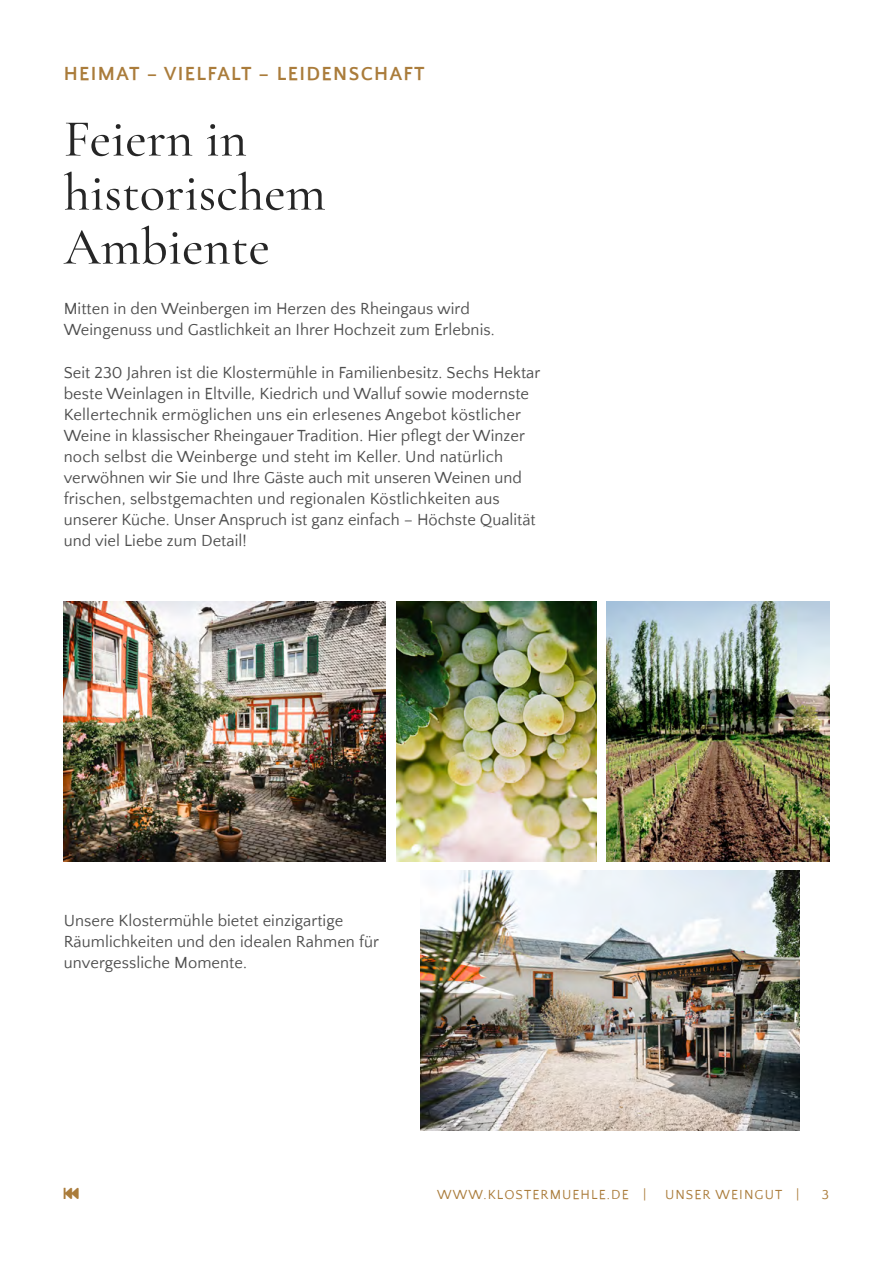
<style>
.page{position:relative;width:893px;height:1263px;background:#fff}
.page>*{position:absolute;margin:0;border:0;box-sizing:border-box;transform-origin:0 0}
.t1{font:500 52.5px/54px "Cormorant Garamond";color:#262626}
.t2{font:700 19.5px "Quattrocento Sans";letter-spacing:.07em;color:#aa7c3b}
.t3{font:16.5px/21px "Quattrocento Sans";letter-spacing:.005em;color:#4d4d4d}
.t4{font:13.5px "Quattrocento Sans";letter-spacing:.08em;color:#aa7c3b}
</style>
<div class="page">
<img style="left:396px;top:602px;width:200px;height:259px">
<img style="left:421px;top:871px;width:378px;height:259px">
<img style="left:64px;top:602px;width:322px;height:259px">
<img style="left:607px;top:602px;width:222px;height:259px">
<p class="t2" style="left:64px;top:64px;width:362px">HEIMAT – VIELFALT – LEIDENSCHAFT</p>
<h1 class="t1" style="left:64px;top:112px;width:264px">Feiern in historischem<br>Ambiente</h1>
<p class="t3" style="left:64px;top:299px;width:432px">Mitten in den Weinbergen im Herzen des Rheingaus wird<br>Weingenuss und Gastlichkeit an Ihrer Hochzeit zum Erlebnis.</p>
<p class="t3" style="left:64px;top:362px;width:478px">Seit 230 Jahren ist die Klostermühle in Familienbesitz. Sechs Hektar beste Weinlagen in Eltville, Kiedrich und Walluf sowie modernste Kellertechnik ermöglichen uns ein erlesenes Angebot köstlicher Weine in klassischer Rheingauer Tradition. Hier pflegt der Winzer noch selbst die Weinberge und steht im Keller. Und natürlich verwöhnen wir Sie und Ihre Gäste auch mit unseren Weinen und frischen, selbstgemachten und regionalen Köstlichkeiten aus unserer Küche. Unser Anspruch ist ganz einfach – Höchste Qualität und viel Liebe zum Detail!</p>
<p class="t3" style="left:64px;top:911px;width:317px">Unsere Klostermühle bietet einzigartige<br>Räumlichkeiten und den idealen Rahmen für unvergessliche Momente.</p>
<p class="t4" style="left:437px;top:1188px;width:211px">WWW.KLOSTERMUEHLE.DE |</p>
<p class="t4" style="left:665px;top:1188px;width:136px">UNSER WEINGUT |</p>
<p class="t4" style="left:822px;top:1188px;width:9px">3</p>
</div>
